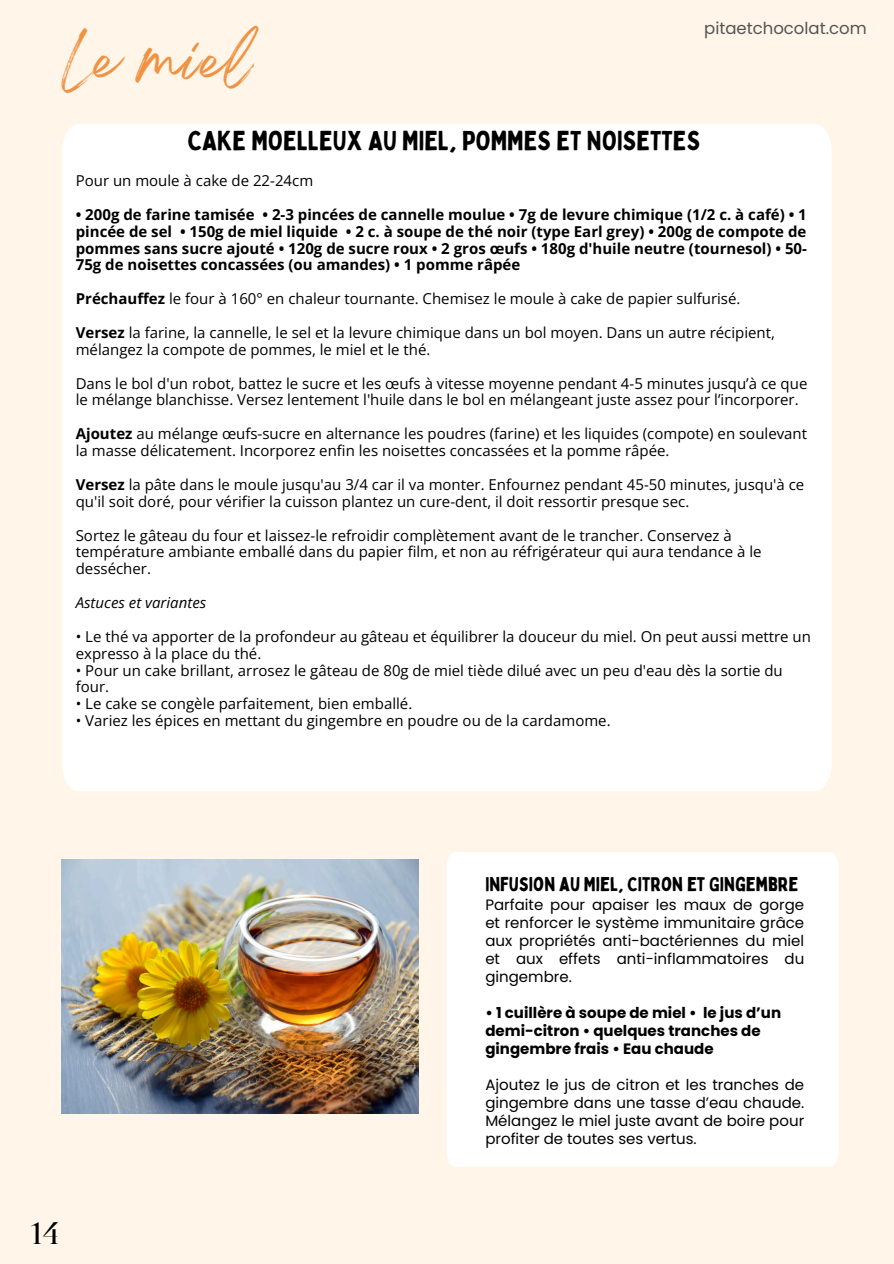
<style>
.page{position:relative;width:894px;height:1264px;background:#fff}
.page>*{position:absolute;margin:0;border:0;box-sizing:border-box;transform-origin:0 0}
.t1{font:49.5px "Breathing";color:#f19243}
.t2{font:30px "Maharlika";color:#000}
.t3{font:27px "Bobby Jones";color:#000}
.t4{font:19.5px "Bobby Jones";color:#000}
.t5{font:16.5px "Poppins";color:#545454}
.t6{font:15px/16.8px "Open Sans";color:#000}
.t7{font:700 15px/16.8px "Open Sans";color:#000;text-align:justify}
.t8{font:15px/18px "Poppins";color:#000;text-align:justify}
.t9{font:700 15px/18px "Poppins";color:#000}
.t10{font:italic 15px "Open Sans";color:#000}
.s1{font-weight:700}
</style>
<div class="page">
<div style="left:0;top:0;width:893px;height:1263px;background:#fff6e9"></div>
<div style="left:62px;top:124px;width:769px;height:667px;background:#fff"></div>
<img style="left:62px;top:860px;width:357px;height:253px">
<div style="left:447px;top:852px;width:391px;height:314px;background:#fff"></div>
<p class="t1" style="left:62px;top:45px;width:191px">Le miel</p>
<p class="t5" style="left:704px;top:17px;width:164px">pitaetchocolat.com</p>
<h3 class="t3" style="left:188px;top:123px;width:514px">CAKE MOELLEUX AU MIEL, POMMES ET NOISETTES</h3>
<p class="t6" style="left:76px;top:172px;width:239px">Pour un moule à cake de 22-24cm</p>
<p class="t7" style="left:76px;top:205px;width:732px">• 200g de farine tamisée • 2-3 pincées de cannelle moulue • 7g de levure chimique (1/2 c. à café) • 1 pincée de sel • 150g de miel liquide • 2 c. à soupe de thé noir (type Earl grey) • 200g de compote de pommes sans sucre ajouté • 120g de sucre roux • 2 gros œufs • 180g d'huile neutre (tournesol) • 50- 75g de noisettes concassées (ou amandes) • 1 pomme râpée</p>
<p class="t6" style="left:76px;top:290px;width:666px"><span class="s1">Préchauffez</span> le four à 160° en chaleur tournante. Chemisez le moule à cake de papier sulfurisé.</p>
<p class="t6" style="left:76px;top:324px;width:700px"><span class="s1">Versez</span> la farine, la cannelle, le sel et la levure chimique dans un bol moyen. Dans un autre récipient, mélangez la compote de pommes, le miel et le thé.</p>
<p class="t6" style="left:76px;top:374px;width:733px">Dans le bol d'un robot, battez le sucre et les œufs à vitesse moyenne pendant 4-5 minutes jusqu’à ce que le mélange blanchisse. Versez lentement l'huile dans le bol en mélangeant juste assez pour l’incorporer.</p>
<p class="t6" style="left:76px;top:425px;width:732px"><span class="s1">Ajoutez</span> au mélange œufs-sucre en alternance les poudres (farine) et les liquides (compote) en soulevant la masse délicatement. Incorporez enfin les noisettes concassées et la pomme râpée.</p>
<p class="t6" style="left:76px;top:475px;width:729px"><span class="s1">Versez</span> la pâte dans le moule jusqu'au 3/4 car il va monter. Enfournez pendant 45-50 minutes, jusqu'à ce qu'il soit doré, pour vérifier la cuisson plantez un cure-dent, il doit ressortir presque sec.</p>
<p class="t6" style="left:76px;top:526px;width:687px">Sortez le gâteau du four et laissez-le refroidir complètement avant de le trancher. Conservez à température ambiante emballé dans du papier film, et non au réfrigérateur qui aura tendance à le dessécher.</p>
<p class="t10" style="left:76px;top:592px;width:132px">Astuces et variantes</p>
<p class="t6" style="left:76px;top:627px;width:736px">• Le thé va apporter de la profondeur au gâteau et équilibrer la douceur du miel. On peut aussi mettre un expresso à la place du thé.</p>
<p class="t6" style="left:76px;top:661px;width:708px">• Pour un cake brillant, arrosez le gâteau de 80g de miel tiède dilué avec un peu d'eau dès la sortie du four.</p>
<p class="t6" style="left:76px;top:695px;width:338px">• Le cake se congèle parfaitement, bien emballé.</p>
<p class="t6" style="left:76px;top:712px;width:536px">• Variez les épices en mettant du gingembre en poudre ou de la cardamome.</p>
<h1 class="t2" style="left:31px;top:1221px;width:30px">14</h1>
<p class="t4" style="left:485px;top:871px;width:314px">INFUSION AU MIEL, CITRON ET GINGEMBRE</p>
<h3 class="t8" style="left:485px;top:895px;width:320px">Parfaite pour apaiser les maux de gorge et renforcer le système immunitaire grâce aux propriétés anti-bactériennes du miel et aux effets anti-inflammatoires du gingembre.</h3>
<p class="t9" style="left:485px;top:1003px;width:297px">• 1 cuillère à soupe de miel • le jus d’un demi-citron • quelques tranches de gingembre frais • Eau chaude</p>
<p class="t8" style="left:485px;top:1075px;width:320px">Ajoutez le jus de citron et les tranches de gingembre dans une tasse d’eau chaude.<br>Mélangez le miel juste avant de boire pour profiter de toutes ses vertus.</p>
</div>
